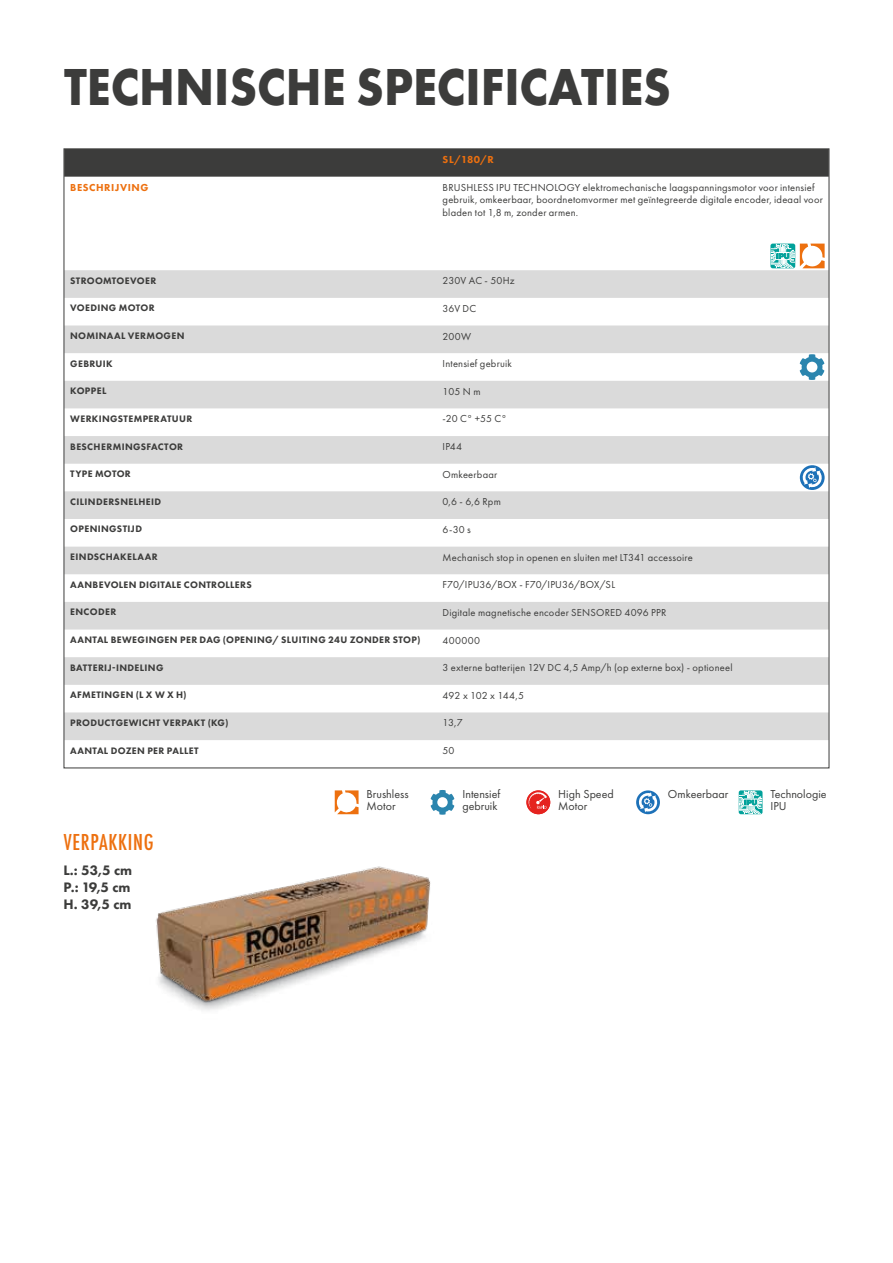
<style>
.page{position:relative;width:893px;height:1263px;background:#fff}
.page>*{position:absolute;margin:0;border:0;box-sizing:border-box;transform-origin:0 0}
.t1{font:700 54px "Futura PT";color:#3c3c3b;scale:.9 1}
.t2{font:500 24px "Futura PT Cond";letter-spacing:.03em;color:#ed700f}
.t3{font:800 14.25px/17.1px "Futura PT";color:#3c3c3b;text-align:justify}
.t4{font:12px/12px "Futura PT";color:#3c3c3b}
.t5{font:10.5px/12.6px "Futura PT";letter-spacing:.02em;color:#3c3c3b}
.t6{font:800 10.5px "Futura PT";letter-spacing:.055em;color:#ed700f}
.t7{font:800 9.75px "Futura PT";letter-spacing:.035em;color:#3c3c3b}
</style>
<div class="page">
<img style="left:156px;top:866px;width:275px;height:145px">
<div style="left:66px;top:151px;width:761px;height:26px;background:#3c3c3b"></div>
<svg style="left:66px;top:270px;width:761px;height:470px;fill:#dadada"></svg>
<svg style="left:800px;top:354px;width:24px;height:26px"></svg>
<svg style="left:800px;top:465px;width:25px;height:25px"></svg>
<svg style="left:802px;top:467px;width:20px;height:21px"></svg>
<svg style="left:770px;top:244px;width:25px;height:24px"></svg>
<svg style="left:771px;top:244px;width:54px;height:24px"></svg>
<svg style="left:335px;top:790px;width:24px;height:24px"></svg>
<div style="left:526px;top:790px;width:24px;height:24px;background:#e5231f;border-radius:50%"></div>
<svg style="left:529px;top:792px;width:18px;height:17px"></svg>
<svg style="left:636px;top:790px;width:24px;height:24px"></svg>
<svg style="left:638px;top:792px;width:20px;height:20px"></svg>
<svg style="left:739px;top:790px;width:23px;height:24px"></svg>
<svg style="left:431px;top:790px;width:23px;height:25px"></svg>
<h1 class="t1" style="left:64px;top:52px;width:676px">TECHNISCHE SPECIFICATIES</h1>
<p class="t6" style="left:443px;top:153px;width:53px">SL/180/R</p>
<p class="t6" style="left:70px;top:181px;width:80px">BESCHRIJVING</p>
<p class="t5" style="left:443px;top:181px;width:382px">BRUSHLESS IPU TECHNOLOGY elektromechanische laagspanningsmotor voor intensief gebruik, omkeerbaar, boordnetomvormer met geïntegreerde digitale encoder, ideaal voor bladen tot 1,8 m, zonder armen.</p>
<p class="t7" style="left:70px;top:274px;width:88px">STROOMTOEVOER</p>
<p class="t5" style="left:443px;top:274px;width:74px">230V AC - 50Hz</p>
<p class="t7" style="left:70px;top:302px;width:86px">VOEDING MOTOR</p>
<p class="t5" style="left:443px;top:302px;width:35px">36V DC</p>
<p class="t7" style="left:70px;top:330px;width:116px">NOMINAAL VERMOGEN</p>
<p class="t5" style="left:443px;top:330px;width:30px">200W</p>
<p class="t7" style="left:70px;top:357px;width:44px">GEBRUIK</p>
<p class="t5" style="left:443px;top:357px;width:71px">Intensief gebruik</p>
<p class="t7" style="left:70px;top:385px;width:38px">KOPPEL</p>
<p class="t5" style="left:443px;top:385px;width:40px">105 N m</p>
<p class="t7" style="left:70px;top:412px;width:124px">WERKINGSTEMPERATUUR</p>
<p class="t5" style="left:443px;top:413px;width:65px">-20 C° +55 C°</p>
<p class="t7" style="left:70px;top:440px;width:114px">BESCHERMINGSFACTOR</p>
<p class="t5" style="left:443px;top:440px;width:21px">IP44</p>
<p class="t7" style="left:70px;top:468px;width:62px">TYPE MOTOR</p>
<p class="t5" style="left:443px;top:468px;width:56px">Omkeerbaar</p>
<p class="t7" style="left:70px;top:495px;width:93px">CILINDERSNELHEID</p>
<p class="t5" style="left:443px;top:495px;width:60px">0,6 - 6,6 Rpm</p>
<p class="t7" style="left:70px;top:523px;width:73px">OPENINGSTIJD</p>
<p class="t5" style="left:443px;top:523px;width:30px">6-30 s</p>
<p class="t7" style="left:70px;top:551px;width:89px">EINDSCHAKELAAR</p>
<p class="t5" style="left:443px;top:551px;width:252px">Mechanisch stop in openen en sluiten met LT341 accessoire</p>
<p class="t7" style="left:70px;top:578px;width:183px">AANBEVOLEN DIGITALE CONTROLLERS</p>
<p class="t5" style="left:443px;top:578px;width:174px">F70/IPU36/BOX - F70/IPU36/BOX/SL</p>
<p class="t7" style="left:70px;top:606px;width:48px">ENCODER</p>
<p class="t5" style="left:443px;top:606px;width:225px">Digitale magnetische encoder SENSORED 4096 PPR</p>
<p class="t7" style="left:70px;top:634px;width:352px">AANTAL BEWEGINGEN PER DAG (OPENING/ SLUITING 24U ZONDER STOP)</p>
<p class="t5" style="left:443px;top:634px;width:39px">400000</p>
<p class="t7" style="left:70px;top:661px;width:95px">BATTERIJ-INDELING</p>
<p class="t5" style="left:443px;top:661px;width:291px">3 externe batterijen 12V DC 4,5 Amp/h (op externe box) - optioneel</p>
<p class="t7" style="left:70px;top:689px;width:118px">AFMETINGEN (L X W X H)</p>
<p class="t5" style="left:443px;top:689px;width:83px">492 x 102 x 144,5</p>
<p class="t7" style="left:70px;top:716px;width:160px">PRODUCTGEWICHT VERPAKT (KG)</p>
<p class="t5" style="left:443px;top:717px;width:22px">13,7</p>
<p class="t7" style="left:70px;top:744px;width:130px">AANTAL DOZEN PER PALLET</p>
<p class="t5" style="left:443px;top:744px;width:14px">50</p>
<h2 class="t2" style="left:64px;top:828px;width:91px">VERPAKKING</h2>
<h3 class="t3" style="left:64px;top:861px;width:70px">L.: 53,5 cm P.: 19,5 cm H. 39,5 cm</h3>
<p class="t4" style="left:462px;top:787px;width:39px">Intensief gebruik</p>
<p class="t4" style="left:367px;top:787px;width:44px">Brushless<br>Motor</p>
<p class="t4" style="left:558px;top:787px;width:57px">High Speed<br>Motor</p>
<p class="t4" style="left:668px;top:787px;width:62px">Omkeerbaar</p>
<p class="t4" style="left:770px;top:787px;width:58px">Technologie<br>IPU</p>
</div>
